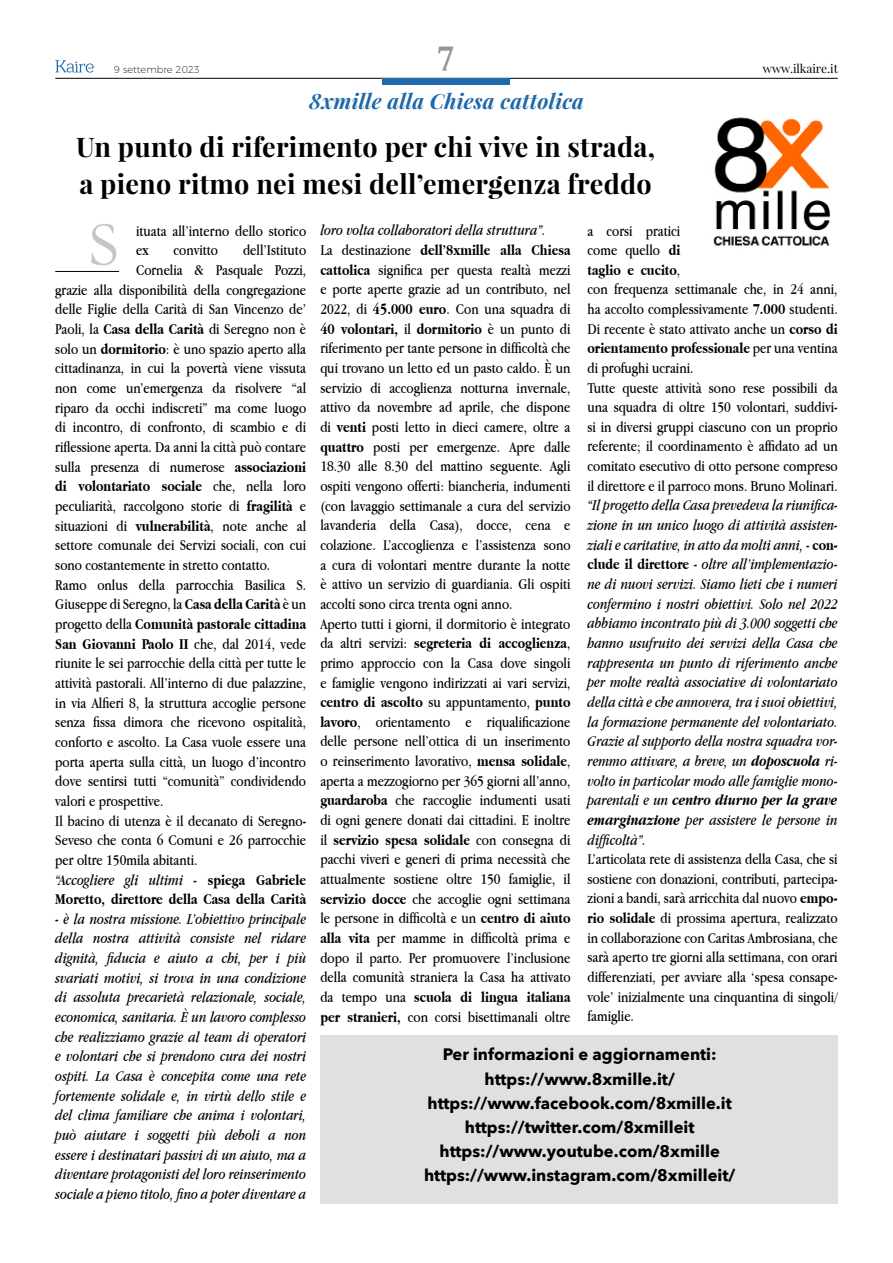
<style>
.page{position:relative;width:893px;height:1263px;background:#fff}
.page>*{position:absolute;margin:0;border:0;box-sizing:border-box;transform-origin:0 0}
.t1{font:63px "Garamond";color:#c6c6c6}
.t2{font:700 37.5px "Garamond";color:#949699}
.t3{font:700 27px/37.5px "Playfair Display";letter-spacing:.01em;color:#000}
.t4{font:italic 700 21px "Playfair Display";letter-spacing:.01em;color:#1e69ab}
.t5{font:700 16.5px/24px "Avenir Next";color:#000;text-align:center}
.t6{font:15.75px/19.6px "Apple Garamond";color:#000}
.t7{font:italic 15.75px/19.6px "Apple Garamond";color:#000;text-align:justify}
.t8{font:700 15.75px "Apple Garamond";color:#000}
.t9{font:12px "Playfair Display";color:#000}
.t10{font:200 9.9px "Montserrat";color:#000}
.s1{font-weight:700}
.s2{font-weight:400}
.s3{font-weight:700;font-style:normal}
.s4{font-style:normal}
.s5{font-style:italic}
</style>
<div class="page">
<hr style="left:55px;top:78px;width:783px;height:1px;background:#000">
<div style="left:382px;top:78px;width:127px;height:7px;background:#1e69ab"></div>
<svg style="left:55px;top:60px;width:39px;height:13px"></svg>
<div style="left:320px;top:1035px;width:518px;height:168px;background:#e0e0e0"></div>
<hr style="left:55px;top:271px;width:64px;height:1px;background:#000">
<img style="left:713px;top:117px;width:117px;height:129px">
<p class="t10" style="left:114px;top:62px;width:88px">9 settembre 2023</p>
<h2 class="t2" style="left:437px;top:36px;width:19px">7</h2>
<h3 class="t4" style="left:309px;top:87px;width:276px">8xmille alla Chiesa cattolica</h3>
<h3 class="t3" style="left:76px;top:128px;width:581px">Un punto di riferimento per chi vive in strada, a pieno ritmo nei mesi dell’emergenza freddo</h3>
<p class="t9" style="left:763px;top:61px;width:77px">www.ilkaire.it</p>
<h1 class="t1" style="left:89px;top:207px;width:32px">S</h1>
<p class="t6" style="left:136px;top:221px;width:172px">ituata all’interno dello storico ex</p>
<p class="t6" style="left:174px;top:240px;width:46px">convitto</p>
<p class="t6" style="left:243px;top:240px;width:65px">dell’Istituto</p>
<p class="t6" style="left:136px;top:260px;width:172px">Cornelia &amp; Pasquale Pozzi,</p>
<p class="t6" style="left:55px;top:280px;width:252px">grazie alla disponibilità della congregazione</p>
<p class="t6" style="left:55px;top:299px;width:252px">delle Figlie della Carità di San Vincenzo de’</p>
<p class="t6" style="left:55px;top:319px;width:252px">Paoli, la <span class="s1">Casa della Carità</span> di Seregno non è</p>
<p class="t6" style="left:55px;top:338px;width:252px">solo un <span class="s1">dormitorio</span>: è uno spazio aperto alla</p>
<p class="t6" style="left:55px;top:358px;width:252px">cittadinanza, in cui la povertà viene vissuta</p>
<p class="t6" style="left:55px;top:378px;width:252px">non come un’emergenza da risolvere “al</p>
<p class="t6" style="left:55px;top:397px;width:252px">riparo da occhi indiscreti” ma come luogo</p>
<p class="t6" style="left:55px;top:417px;width:252px">di incontro, di confronto, di scambio e di</p>
<p class="t6" style="left:55px;top:437px;width:252px">riflessione aperta. Da anni la città può contare</p>
<p class="t6" style="left:55px;top:456px;width:252px">sulla presenza di numerose <span class="s1">associazioni</span></p>
<p class="t8" style="left:55px;top:477px;width:252px">di volontariato sociale <span class="s2">che, nella loro</span></p>
<p class="t6" style="left:55px;top:496px;width:252px">peculiarità, raccolgono storie di <span class="s1">fragilità</span> e</p>
<p class="t6" style="left:55px;top:515px;width:252px">situazioni di <span class="s1">vulnerabilità</span>, note anche al</p>
<p class="t6" style="left:55px;top:535px;width:252px">settore comunale dei Servizi sociali, con cui</p>
<p class="t6" style="left:55px;top:555px;width:217px">sono costantemente in stretto contatto.</p>
<p class="t6" style="left:55px;top:574px;width:252px">Ramo onlus della parrocchia Basilica S.</p>
<p class="t6" style="left:55px;top:594px;width:252px">Giuseppe di Seregno, la <span class="s1">Casa della Carità</span> è un</p>
<p class="t8" style="left:55px;top:615px;width:252px"><span class="s2">progetto della</span> Comunità pastorale cittadina</p>
<p class="t8" style="left:55px;top:635px;width:252px">San Giovanni Paolo II <span class="s2">che, dal 2014, vede</span></p>
<p class="t6" style="left:55px;top:653px;width:252px">riunite le sei parrocchie della città per tutte le</p>
<p class="t6" style="left:55px;top:673px;width:252px">attività pastorali. All’interno di due palazzine,</p>
<p class="t6" style="left:55px;top:692px;width:252px">in via Alfieri 8, la struttura accoglie persone</p>
<p class="t6" style="left:55px;top:712px;width:252px">senza fissa dimora che ricevono ospitalità,</p>
<p class="t6" style="left:55px;top:732px;width:252px">conforto e ascolto. La Casa vuole essere una</p>
<p class="t6" style="left:55px;top:751px;width:252px">porta aperta sulla città, un luogo d’incontro</p>
<p class="t6" style="left:55px;top:771px;width:252px">dove sentirsi tutti “comunità” condividendo</p>
<p class="t6" style="left:55px;top:791px;width:110px">valori e prospettive.</p>
<p class="t6" style="left:55px;top:810px;width:252px">Il bacino di utenza è il decanato di Seregno-</p>
<p class="t6" style="left:55px;top:830px;width:252px">Seveso che conta 6 Comuni e 26 parrocchie</p>
<p class="t6" style="left:55px;top:850px;width:144px">per oltre 150mila abitanti.</p>
<p class="t7" style="left:55px;top:869px;width:252px">“Accogliere gli ultimi - <span class="s3">spiega Gabriele</span></p>
<p class="t8" style="left:55px;top:890px;width:252px">Moretto, direttore della Casa della Carità</p>
<p class="t7" style="left:55px;top:909px;width:252px"><span class="s4">-</span> è la nostra missione. L’obiettivo principale della nostra attività consiste nel ridare dignità, fiducia e aiuto a chi, per i più svariati motivi, si trova in una condizione di assoluta precarietà relazionale, sociale, economica, sanitaria. È un lavoro complesso che realizziamo grazie al team di operatori e volontari che si prendono cura dei nostri ospiti. La Casa è concepita come una rete fortemente solidale e, in virtù dello stile e del clima familiare che anima i volontari, può aiutare i soggetti più deboli a non essere i destinatari passivi di un aiuto, ma a diventare protagonisti del loro reinserimento sociale a pieno titolo, fino a poter diventare a</p>
<p class="t6" style="left:320px;top:220px;width:252px"><span class="s5">loro volta collaboratori della struttura”.<br></span>La destinazione <span class="s1">dell’8xmille alla Chiesa cattolica</span> significa per questa realtà mezzi e porte aperte grazie ad un contributo, nel 2022, di <span class="s1">45.000 euro</span>. Con una squadra di <span class="s1">40 volontari,</span> il <span class="s1">dormitorio</span> è un punto di riferimento per tante persone in difficoltà che qui trovano un letto ed un pasto caldo. È un servizio di accoglienza notturna invernale, attivo da novembre ad aprile, che dispone di <span class="s1">venti</span> posti letto in dieci camere, oltre a <span class="s1">quattro</span> posti per emergenze. Apre dalle 18.30 alle 8.30 del mattino seguente. Agli ospiti vengono offerti: biancheria, indumenti (con lavaggio settimanale a cura del servizio lavanderia della Casa), docce, cena e colazione. L’accoglienza e l’assistenza sono a cura di volontari mentre durante la notte è attivo un servizio di guardiania. Gli ospiti accolti sono circa trenta ogni anno.<br>Aperto tutti i giorni, il dormitorio è integrato da altri servizi: <span class="s1">segreteria di accoglienza</span>, primo approccio con la Casa dove singoli e famiglie vengono indirizzati ai vari servizi, <span class="s1">centro di ascolto</span> su appuntamento, <span class="s1">punto lavoro</span>, orientamento e riqualificazione delle persone nell’ottica di un inserimento o reinserimento lavorativo, <span class="s1">mensa solidale</span>, aperta a mezzogiorno per 365 giorni all’anno, <span class="s1">guardaroba</span> che raccoglie indumenti usati di ogni genere donati dai cittadini. E inoltre il <span class="s1">servizio spesa solidale</span> con consegna di pacchi viveri e generi di prima necessità che attualmente sostiene oltre 150 famiglie, il <span class="s1">servizio docce</span> che accoglie ogni settimana le persone in difficoltà e un <span class="s1">centro di aiuto alla vita</span> per mamme in difficoltà prima e dopo il parto. Per promuovere l’inclusione della comunità straniera la Casa ha attivato da tempo una <span class="s1">scuola di lingua italiana per stranieri,</span> con corsi bisettimanali oltre</p>
<p class="t6" style="left:587px;top:220px;width:252px">a corsi pratici<br>come quello <span class="s1">di<br>taglio e cucito</span>,<br>con frequenza settimanale che, in 24 anni, ha accolto complessivamente <span class="s1">7.000</span> studenti.<br>Di recente è stato attivato anche un <span class="s1">corso di orientamento professionale</span> per una ventina di profughi ucraini.<br>Tutte queste attività sono rese possibili da una squadra di oltre 150 volontari, suddivi&shy;si in diversi gruppi ciascuno con un proprio referente; il coordinamento è affidato ad un comitato esecutivo di otto persone compreso il direttore e il parroco mons. Bruno Molinari.</p>
<p class="t7" style="left:587px;top:495px;width:252px">“Il progetto della Casa prevedeva la riunifica&shy;zione in un unico luogo di attività assisten&shy;ziali e caritative, in atto da molti anni, <span class="s4">-</span> <span class="s3">con&shy;clude il direttore</span> <span class="s4">-</span> oltre all’implementazio&shy;ne di nuovi servizi. Siamo lieti che i numeri confermino i nostri obiettivi. Solo nel 2022 abbiamo incontrato più di 3.000 soggetti che hanno usufruito dei servizi della Casa che rappresenta un punto di riferimento anche per molte realtà associative di volontariato della città e che annovera, tra i suoi obiettivi, la formazione permanente del volontariato.<br>Grazie al supporto della nostra squadra vor&shy;remmo attivare, a breve, un <span class="s1">doposcuola</span> ri&shy;volto in particolar modo alle famiglie mono&shy;parentali e un <span class="s1">centro diurno per la grave emarginazione</span> per assistere le persone in difficoltà”.</p>
<p class="t6" style="left:587px;top:849px;width:252px;text-align:justify">L’articolata rete di assistenza della Casa, che si sostiene con donazioni, contributi, partecipa&shy;zioni a bandi, sarà arricchita dal nuovo <span class="s1">empo&shy;rio solidale</span> di prossima apertura, realizzato in collaborazione con Caritas Ambrosiana, che sarà aperto tre giorni alla settimana, con orari differenziati, per avviare alla ‘spesa consape&shy;vole’ inizialmente una cinquantina di singoli/ famiglie.</p>
<p class="t5" style="left:424px;top:1042px;width:313px">Per informazioni e aggiornamenti: https://www.8xmille.it/ https://www.facebook.com/8xmille.it https://twitter.com/8xmilleit https://www.youtube.com/8xmille https://www.instagram.com/8xmilleit/</p>
</div>
